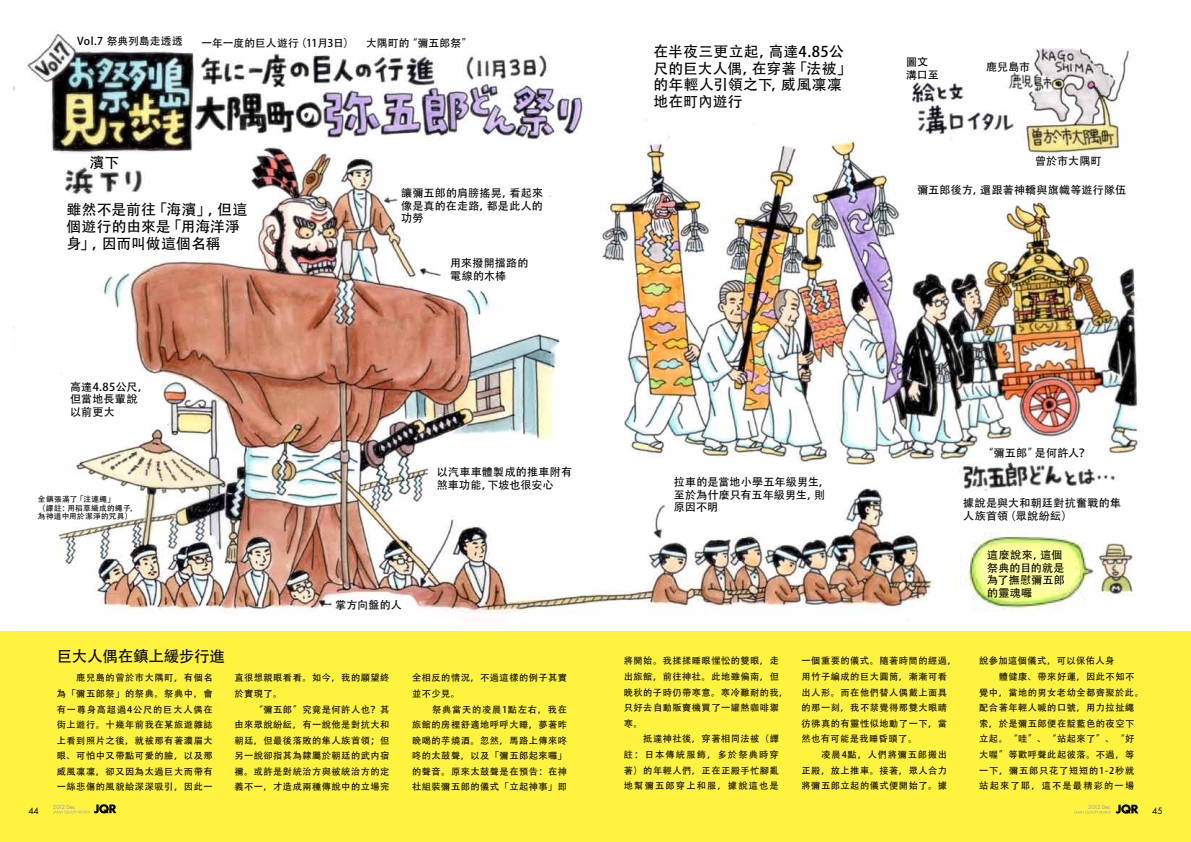
<style>
.page{position:relative;width:1191px;height:842px;background:#fff}
.page>*{position:absolute;margin:0;border:0;box-sizing:border-box;transform-origin:0 0}
.t1{font:15.6px "Adobe Heiti Std";letter-spacing:-.02em;color:#000}
.t2{font:14.8px/16.8px "Adobe Heiti Std";letter-spacing:.005em;color:#000}
.t3{font:11px/12.5px "Adobe Heiti Std";letter-spacing:.02em;color:#000}
.t4{font:10.7px "Adobe Heiti Std";letter-spacing:.01em;color:#000}
.t5{font:9.2px/15.6px "Adobe Heiti Std";letter-spacing:.055em;color:#000}
.t6{font:8.5px "Futura Std";color:#000}
.t7{font:7.6px/8.7px "Adobe Heiti Std";letter-spacing:.045em;color:#000}
.t8{font:5.5px "Futura";color:#9fa0a0}
</style>
<div class="page">
<img style="left:13px;top:31px;width:1127px;height:582px">
<div style="left:0;top:631px;width:1191px;height:211px;background:#fff33f"></div>
<img style="left:951px;top:523px;width:144px;height:88px">
<svg style="left:1074px;top:804px;width:64px;height:10px"></svg>
<svg style="left:53px;top:804px;width:63px;height:9px"></svg>
<p class="t4" style="left:77px;top:34px;width:107px">Vol.7 祭典列島走透透</p>
<p class="t4" style="left:201px;top:37px;width:272px">一年一度的巨人遊行（11月3日）　大隅町的“彌五郎祭”</p>
<h2 class="t2" style="left:90px;top:155px;width:31px">濱下</h2>
<h2 class="t2" style="left:67px;top:202px;width:182px">雖然不是前往「海濱」，但這個遊行的由來是「用海洋淨身」，因而叫做這個名稱</h2>
<p class="t3" style="left:70px;top:381px;width:80px">高達4.85公尺，但當地長輩說以前更大</p>
<p class="t7" style="left:38px;top:495px;width:101px">全鎮張滿了「注連繩」<br>（譯註：用稻草織成的繩子，為神道中用於潔淨的咒具）</p>
<h1 class="t1" style="left:57px;top:647px;width:170px">巨大人偶在鎮上緩步行進</h1>
<p class="t3" style="left:401px;top:187px;width:143px;text-align:justify">讓彌五郎的肩膀搖晃，看起來像是真的在走路，都是此人的功勞</p>
<p class="t3" style="left:450px;top:257px;width:80px">用來撥開擋路的電線的木棒</p>
<p class="t3" style="left:437px;top:466px;width:137px">以汽車車體製成的推車附有煞車功能，下坡也很安心</p>
<p class="t3" style="left:335px;top:599px;width:68px">掌方向盤的人</p>
<p class="t5" style="left:57px;top:670px;width:157px;text-align:justify">　　鹿兒島的曾於市大隅町，有個名為「彌五郎祭」的祭典。祭典中，會有一尊身高超過4公尺的巨大人偶在街上遊行。十幾年前我在某旅遊雜誌上看到照片之後，就被那有著濃眉大眼、可怕中又帶點可愛的臉，以及那威風凜凜，卻又因為太過巨大而帶有一絲悲傷的風貌給深深吸引，因此一</p>
<p class="t5" style="left:234px;top:670px;width:157px">直很想親眼看看。如今，我的願望終於實現了。<br>　　“彌五郎”究竟是何許人也？其由來眾說紛紜，有一說他是對抗大和朝廷，但最後落敗的隼人族首領；但另一說卻指其為隸屬於朝廷的武内宿禰。或許是對統治方與被統治方的定義不一，才造成兩種傳說中的立場完</p>
<p class="t5" style="left:412px;top:670px;width:157px">全相反的情況，不過這樣的例子其實並不少見。<br>　　祭典當天的凌晨1點左右，我在旅館的房裡舒適地呼呼大睡，夢著昨晚喝的芋燒酒。忽然，馬路上傳來咚咚的太鼓聲，以及「彌五郎起來囉」的聲音。原來太鼓聲是在預告：在神社組裝彌五郎的儀式「立起神事」即</p>
<h2 class="t2" style="left:653px;top:43px;width:200px">在半夜三更立起，高達4.85公尺的巨大人偶，在穿著「法被」的年輕人引領之下，威風凜凜地在町內遊行</h2>
<p class="t3" style="left:906px;top:56px;width:34px">圖文溝口至</p>
<p class="t3" style="left:986px;top:61px;width:45px">鹿兒島市</p>
<p class="t3" style="left:1035px;top:155px;width:68px">曾於市大隅町</p>
<p class="t3" style="left:917px;top:184px;width:210px">彌五郎後方，還跟著神轎與旗幟等遊行隊伍</p>
<p class="t3" style="left:674px;top:476px;width:157px">拉車的是當地小學五年級男生，至於為什麼只有五年級男生，則原因不明</p>
<p class="t3" style="left:982px;top:447px;width:109px">“彌五郎”是何許人？</p>
<p class="t3" style="left:963px;top:497px;width:159px">據說是與大和朝廷對抗奮戰的隼人族首領（眾說紛紜）</p>
<p class="t3" style="left:987px;top:549px;width:79px">這麼說來，這個祭典的目的就是為了撫慰彌五郎的靈魂囉</p>
<p class="t5" style="left:624px;top:653px;width:166px">將開始。我揉揉睡眼惺忪的雙眼，走出旅館，前往神社。此地雖偏南，但晚秋的子時仍帶寒意。寒冷難耐的我，只好去自動販賣機買了一罐熱咖啡禦寒。<br>　　抵達神社後，穿著相同法被（譯註：日本傳統服飾，多於祭典時穿著）的年輕人們，正在正殿手忙腳亂地幫彌五郎穿上和服，據說這也是</p>
<p class="t5" style="left:801px;top:653px;width:157px">一個重要的儀式。隨著時間的經過，用竹子編成的巨大圓筒，漸漸可看出人形。而在他們替人偶戴上面具的那一刻，我不禁覺得那雙大眼睛彷彿真的有靈性似地動了一下，當然也有可能是我睡昏頭了。<br>　　凌晨4點，人們將彌五郎搬出正殿，放上推車。接著，眾人合力將彌五郎立起的儀式便開始了。據</p>
<p class="t5" style="left:979px;top:653px;width:166px">說參加這個儀式，可以保佑人身<br>　　體健康、帶來好運，因此不知不覺中，當地的男女老幼全都齊聚於此。配合著年輕人喊的口號，用力拉扯繩索，於是彌五郎便在靛藍色的夜空下立起。“哇”、“站起來了”、“好大喔”等歡呼聲此起彼落。不過，等一下，彌五郎只花了短短的1-2秒就站起來了耶，這不是最精彩的一場</p>
<p class="t8" style="left:53px;top:803px;width:24px">2012 Dec</p>
<p class="t8" style="left:1088px;top:803px;width:24px">2012 Dec</p>
<p class="t6" style="left:28px;top:805px;width:12px">44</p>
<p class="t6" style="left:1152px;top:805px;width:12px">45</p>
</div>
